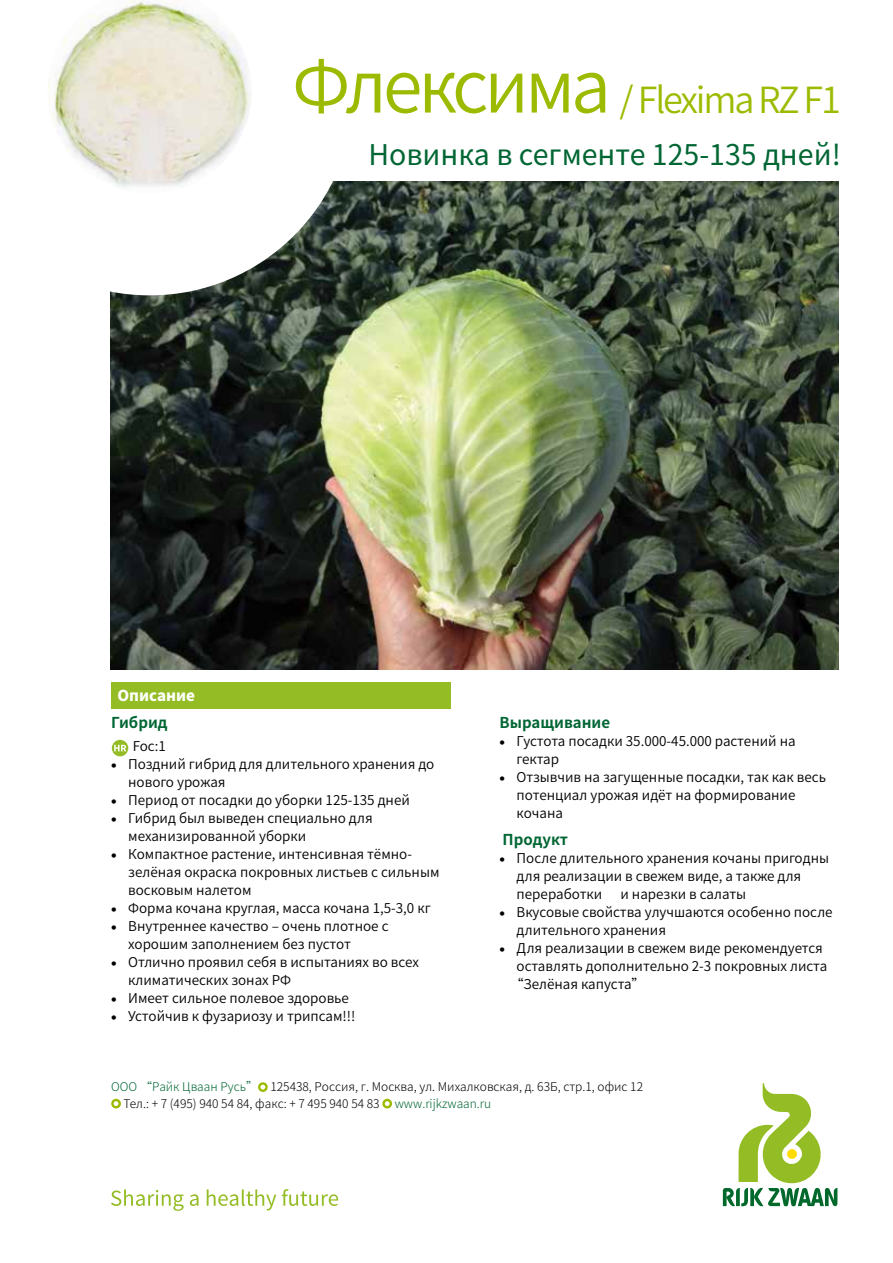
<style>
.page{position:relative;width:893px;height:1263px;background:#fff}
.page>*{position:absolute;margin:0;border:0;box-sizing:border-box;transform-origin:0 0}
.t1{font:36px "Source Han Sans TC";letter-spacing:-.06em;color:#9cbb00}
.t2{font:28.5px "Source Han Sans TC";color:#006634}
.t3{font:700 15px "Source Han Sans TC";color:#006634}
.t4{font:800 15px "Source Han Sans TC";color:#fff}
.t5{font:13.5px/18px "Source Han Sans TC";color:#000}
.t6{font:300 12px/16.5px "Source Han Sans TC";color:#000}
.t7{font:300 12px "Source Han Sans TC";color:#006634}
.s1{font-size:72px}
.s2{color:#006634}
</style>
<div class="page">
<svg style="left:723px;top:1083px;width:114px;height:124px"></svg>
<svg style="left:111px;top:1189px;width:73px;height:22px"></svg>
<svg style="left:190px;top:1194px;width:9px;height:12px"></svg>
<svg style="left:207px;top:1189px;width:69px;height:21px"></svg>
<svg style="left:282px;top:1189px;width:56px;height:17px"></svg>
<svg style="left:258px;top:1082px;width:10px;height:10px"></svg>
<svg style="left:260px;top:1085px;width:5px;height:4px"></svg>
<svg style="left:111px;top:1099px;width:10px;height:9px"></svg>
<svg style="left:114px;top:1101px;width:4px;height:5px"></svg>
<svg style="left:382px;top:1099px;width:10px;height:9px"></svg>
<svg style="left:385px;top:1101px;width:5px;height:5px"></svg>
<div style="left:111px;top:682px;width:340px;height:26px;background:#94bc24"></div>
<svg style="left:112px;top:740px;width:16px;height:16px"></svg>
<svg style="left:114px;top:745px;width:12px;height:6px"></svg>
<img style="left:111px;top:181px;width:728px;height:489px">
<svg style="left:110px;top:181px;width:244px;height:114px"></svg>
<img style="left:48px;top:0;width:204px;height:193px">
<h1 class="t1" style="left:292px;top:79px;width:550px"><span class="s1">Флексима</span> / Flexima RZ F1</h1>
<h2 class="t2" style="left:368px;top:139px;width:474px">Новинка в сегменте 125-135 дней!</h2>
<p class="t4" style="left:117px;top:687px;width:79px">Описание</p>
<p class="t3" style="left:111px;top:714px;width:58px">Гибрид</p>
<p class="t5" style="left:133px;top:737px;width:35px">Foc:1</p>
<p class="t5" style="left:128px;top:755px;width:308px;text-indent:-17px">• Поздний гибрид для длительного хранения до нового урожая</p>
<p class="t5" style="left:111px;top:791px;width:300px">• Период от посадки до уборки 125-135 дней</p>
<p class="t5" style="left:128px;top:809px;width:246px;text-indent:-17px">• Гибрид был выведен специально для механизированной уборки</p>
<p class="t5" style="left:128px;top:845px;width:313px;text-indent:-17px">• Компактное растение, интенсивная тёмно&shy;зелёная окраска покровных листьев с сильным восковым налетом</p>
<p class="t5" style="left:111px;top:899px;width:321px">• Форма кочана круглая, масса кочана 1,5-3,0 кг</p>
<p class="t5" style="left:128px;top:917px;width:262px;text-indent:-17px">• Внутреннее качество – очень плотное с хорошим заполнением без пустот</p>
<p class="t5" style="left:128px;top:953px;width:292px;text-indent:-17px">• Отлично проявил себя в испытаниях во всех климатических зонах РФ</p>
<p class="t5" style="left:111px;top:989px;width:239px">• Имеет сильное полевое здоровье</p>
<p class="t5" style="left:111px;top:1007px;width:246px">• Устойчив к фузариозу и трипсам!!!</p>
<p class="t3" style="left:500px;top:714px;width:112px">Выращивание</p>
<p class="t5" style="left:517px;top:732px;width:280px;text-indent:-17px">• Густота посадки 35.000-45.000 растений на гектар</p>
<p class="t5" style="left:517px;top:768px;width:311px;text-indent:-17px">• Отзывчив на загущенные посадки, так как весь потенциал урожая идёт на формирование кочана</p>
<p class="t3" style="left:503px;top:831px;width:67px">Продукт</p>
<p class="t5" style="left:517px;top:849px;width:314px;text-indent:-17px">• После длительного хранения кочаны пригодны для реализации в свежем виде, а также для переработки</p>
<p class="t5" style="left:620px;top:885px;width:127px">и нарезки в салаты</p>
<p class="t5" style="left:517px;top:903px;width:318px;text-indent:-17px">• Вкусовые свойства улучшаются особенно после длительного хранения</p>
<p class="t5" style="left:500px;top:939px;width:325px">• Для реализации в свежем виде рекомендуется</p>
<p class="t5" style="left:517px;top:957px;width:312px">оставлять дополнительно 2-3 покровных листа</p>
<p class="t5" style="left:510px;top:975px;width:136px">“Зелёная капуста”</p>
<p class="t6" style="left:124px;top:1079px;width:521px;text-indent:-12px"><span class="s2">ООО “Райк Цваан Русь”</span> 125438, Россия, г. Москва, ул. Михалковская, д. 63Б, стр.1, офис 12<br>Тел.: + 7 (495) 940 54 84, факс: + 7 495 940 54 83</p>
<p class="t7" style="left:395px;top:1097px;width:98px">www.rijkzwaan.ru</p>
</div>
